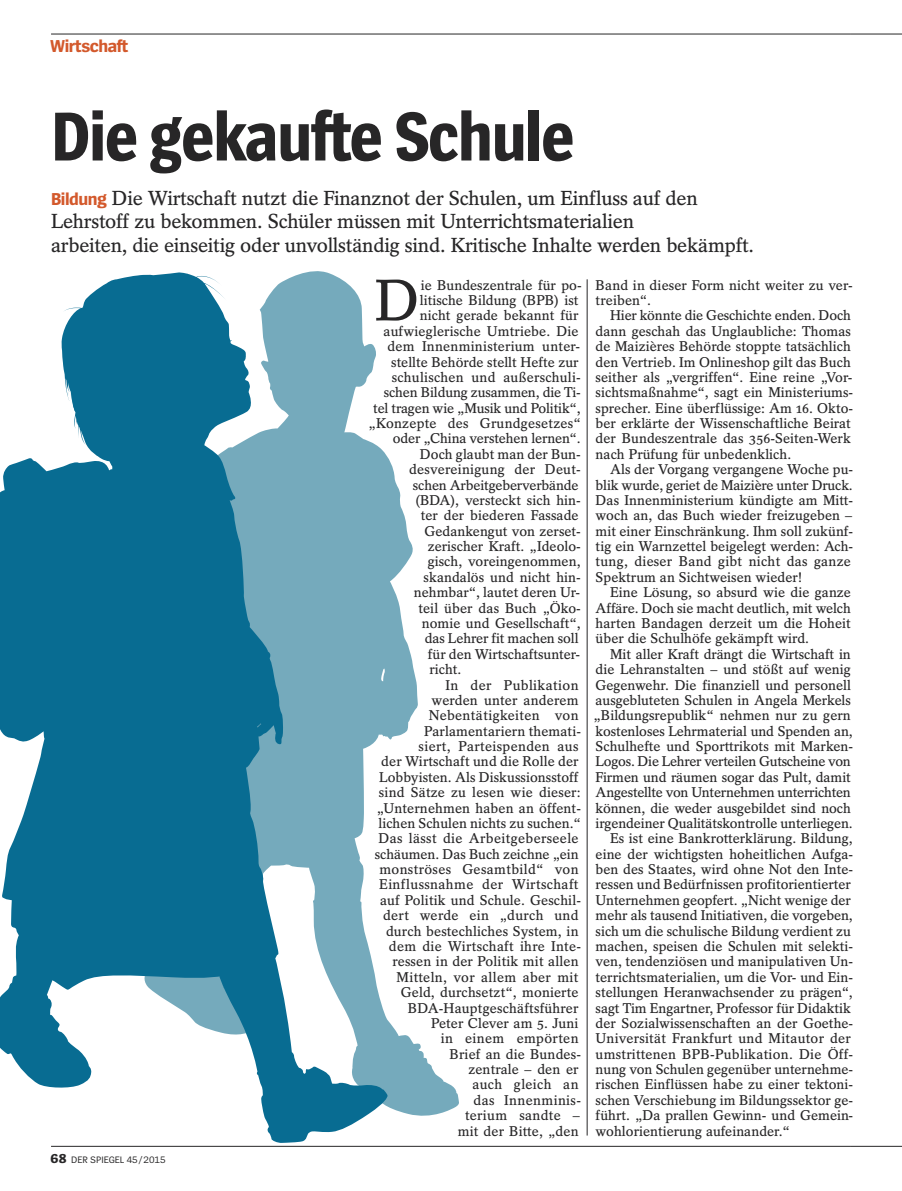
<style>
.page{position:relative;width:902px;height:1191px;background:#fff}
.page>*{position:absolute;margin:0;border:0;box-sizing:border-box;transform-origin:0 0}
.t1{font:700 72px "Spiegel Sans Cd";letter-spacing:-.025em;color:#272627}
.t2{font:600 58.2px "Spiegel Serif";color:#272627}
.t3{font:600 20.25px/23.2px "Spiegel Serif";letter-spacing:-.015em;color:#272627}
.t4{font:700 18px "Spiegel Sans";letter-spacing:-.025em;color:#d3592c}
.t5{font:600 14.1px/15.5px "Spiegel Serif";color:#272627}
.t6{font:600 14.1px "Spiegel Serif";letter-spacing:.02em;color:#272627}
.t7{font:600 14.1px "Spiegel Serif";letter-spacing:-.02em;color:#272627}
.t8{font:9.75px "Spiegel Sans";letter-spacing:-.005em;color:#272627}
.s1{font-family:"Spiegel Sans";font-weight:700;font-size:18px;color:#d3592c}
.s2{font-weight:700;font-size:13.5px}
</style>
<div class="page">
<svg style="left:309px;top:271px;width:150px;height:845px"></svg>
<svg style="left:0;top:272px;width:388px;height:870px;fill:#086c92"></svg>
<svg style="left:119px;top:274px;width:34px;height:6px"></svg>
<svg style="left:100px;top:456px;width:15px;height:10px"></svg>
<svg style="left:20px;top:468px;width:17px;height:21px"></svg>
<hr style="left:51px;top:34px;width:799px;height:1px;background:#272627">
<hr style="left:850px;top:34px;width:51px;height:1px;background:#272627">
<hr style="left:51px;top:1146px;width:799px;height:1px;background:#272627">
<hr style="left:850px;top:1146px;width:51px;height:1px;background:#272627">
<hr style="left:587px;top:279px;width:1px;height:856px;background:#272627">
<p class="t4" style="left:50px;top:39px;width:80px">Wirtschaft</p>
<h1 class="t1" style="left:51px;top:110px;width:525px">Die gekaufte Schule</h1>
<h3 class="t3" style="left:51px;top:189px;width:704px"><span class="s1">Bildung</span> Die Wirtschaft nutzt die Finanznot der Schulen, um Einfluss auf den<br>Lehrstoff zu bekommen. Schüler müssen mit Unterrichtsmaterialien<br>arbeiten, die einseitig oder unvollständig sind. Kritische Inhalte werden bekämpft.</h3>
<p class="t8" style="left:51px;top:1156px;width:116px"><span class="s2">68</span> DER SPIEGEL 45/2015</p>
<h2 class="t2" style="left:374px;top:280px;width:47px">D</h2>
<p class="t5" style="left:420px;top:278px;width:163px">ie Bundeszentrale für po-</p>
<p class="t5" style="left:420px;top:294px;width:160px">litische Bildung (BPB) ist</p>
<p class="t5" style="left:420px;top:309px;width:160px">nicht gerade bekannt für</p>
<p class="t5" style="left:383px;top:325px;width:197px">aufwieglerische Umtriebe. Die</p>
<p class="t5" style="left:387px;top:340px;width:194px">dem Innenministerium unter-</p>
<p class="t5" style="left:391px;top:355px;width:189px">stellte Behörde stellt Hefte zur</p>
<p class="t5" style="left:392px;top:371px;width:191px">schulischen und außerschuli-</p>
<p class="t5" style="left:384px;top:386px;width:199px">schen Bildung zusammen, die Ti-</p>
<p class="t5" style="left:373px;top:401px;width:209px">tel tragen wie „Musik und Politik“,</p>
<p class="t5" style="left:368px;top:417px;width:214px">„Konzepte des Grundgesetzes“</p>
<p class="t5" style="left:393px;top:432px;width:189px">oder „China verstehen lernen“.</p>
<p class="t5" style="left:420px;top:448px;width:162px">Doch glaubt man der Bun-</p>
<p class="t5" style="left:409px;top:463px;width:173px">desvereinigung der Deut-</p>
<p class="t5" style="left:413px;top:478px;width:167px">schen Arbeitgeberverbände</p>
<p class="t5" style="left:415px;top:494px;width:167px">(BDA), versteckt sich hin-</p>
<p class="t5" style="left:420px;top:509px;width:159px">ter der biederen Fassade</p>
<p class="t5" style="left:424px;top:524px;width:158px">Gedankengut von zerset-</p>
<p class="t5" style="left:428px;top:540px;width:154px">zerischer Kraft. „Ideolo-</p>
<p class="t5" style="left:427px;top:555px;width:154px">gisch, voreingenommen,</p>
<p class="t5" style="left:423px;top:571px;width:159px">skandalös und nicht hin-</p>
<p class="t5" style="left:414px;top:586px;width:168px">nehmbar“, lautet deren Ur-</p>
<p class="t5" style="left:418px;top:601px;width:164px">teil über das Buch „Öko-</p>
<p class="t5" style="left:421px;top:617px;width:160px">nomie und Gesellschaft“,</p>
<p class="t5" style="left:425px;top:632px;width:155px">das Lehrer fit machen soll</p>
<p class="t5" style="left:428px;top:647px;width:154px">für den Wirtschaftsunter-</p>
<p class="t5" style="left:429px;top:663px;width:34px">richt.</p>
<p class="t6" style="left:445px;top:679px;width:135px">In der Publikation</p>
<p class="t5" style="left:431px;top:694px;width:148px">werden unter anderem</p>
<p class="t6" style="left:429px;top:710px;width:151px">Nebentätigkeiten von</p>
<p class="t5" style="left:424px;top:724px;width:158px">Parlamentariern themati-</p>
<p class="t6" style="left:418px;top:741px;width:161px">siert, Parteispenden aus</p>
<p class="t5" style="left:381px;top:755px;width:199px">der Wirtschaft und die Rolle der</p>
<p class="t5" style="left:379px;top:770px;width:201px">Lobbyisten. Als Diskussionsstoff</p>
<p class="t5" style="left:379px;top:786px;width:203px">sind Sätze zu lesen wie dieser:</p>
<p class="t5" style="left:376px;top:801px;width:206px">„Unternehmen haben an öffent-</p>
<p class="t5" style="left:378px;top:817px;width:204px">lichen Schulen nichts zu suchen.“</p>
<p class="t6" style="left:378px;top:833px;width:202px">Das lässt die Arbeitgeberseele</p>
<p class="t5" style="left:375px;top:847px;width:205px">schäumen. Das Buch zeichne „ein</p>
<p class="t6" style="left:379px;top:864px;width:201px">monströses Gesamtbild“ von</p>
<p class="t6" style="left:379px;top:879px;width:201px">Einflussnahme der Wirtschaft</p>
<p class="t5" style="left:380px;top:893px;width:202px">auf Politik und Schule. Geschil-</p>
<p class="t6" style="left:383px;top:910px;width:197px">dert werde ein „durch und</p>
<p class="t5" style="left:386px;top:924px;width:194px">durch bestechliches System, in</p>
<p class="t5" style="left:389px;top:940px;width:193px">dem die Wirtschaft ihre Inte-</p>
<p class="t5" style="left:392px;top:955px;width:188px">ressen in der Politik mit allen</p>
<p class="t6" style="left:396px;top:972px;width:183px">Mitteln, vor allem aber mit</p>
<p class="t5" style="left:401px;top:986px;width:179px">Geld, durchsetzt“, monierte</p>
<p class="t5" style="left:408px;top:1001px;width:172px">BDA-Hauptgeschäftsführer</p>
<p class="t5" style="left:431px;top:1016px;width:149px">Peter Clever am 5. Juni</p>
<p class="t6" style="left:440px;top:1033px;width:139px">in einem empörten</p>
<p class="t5" style="left:449px;top:1047px;width:133px">Brief an die Bundes-</p>
<p class="t5" style="left:468px;top:1063px;width:112px">zentrale – den er</p>
<p class="t6" style="left:472px;top:1079px;width:108px">auch gleich an</p>
<p class="t6" style="left:473px;top:1095px;width:109px">das Innenminis-</p>
<p class="t6" style="left:465px;top:1110px;width:116px">terium sandte –</p>
<p class="t5" style="left:457px;top:1124px;width:122px">mit der Bitte, „den</p>
<p class="t5" style="left:595px;top:279px;width:258px">Band in dieser Form nicht weiter zu ver&shy;treiben“.</p>
<p class="t5" style="left:595px;top:309px;width:259px;text-indent:14px">Hier könnte die Geschichte enden. Doch dann geschah das Unglaubliche: Thomas de Maizières Behörde stoppte tatsächlich den Vertrieb. Im Onlineshop gilt das Buch seither als „vergriffen“. Eine reine „Vor&shy;sichtsmaßnahme“, sagt ein Ministeriums&shy;sprecher. Eine überflüssige: Am 16. Okto&shy;ber erklärte der Wissenschaftliche Beirat der Bundeszentrale das 356-Seiten-Werk nach Prüfung für unbedenklich.</p>
<p class="t5" style="left:595px;top:463px;width:259px;text-indent:14px">Als der Vorgang vergangene Woche pu&shy;blik wurde, geriet de Maizière unter Druck.<br>Das Innenministerium kündigte am Mitt&shy;woch an, das Buch wieder freizugeben – mit einer Einschränkung. Ihm soll zukünf&shy;tig ein Warnzettel beigelegt werden: Ach&shy;tung, dieser Band gibt nicht das ganze Spektrum an Sichtweisen wieder!</p>
<p class="t5" style="left:595px;top:586px;width:257px;text-align:justify;text-indent:14px">Eine Lösung, so absurd wie die ganze Affäre. Doch sie macht deutlich, mit welch harten Bandagen derzeit um die Hoheit über die Schulhöfe gekämpft wird.</p>
<p class="t5" style="left:610px;top:647px;width:242px">Mit aller Kraft drängt die Wirtschaft in</p>
<p class="t5" style="left:595px;top:663px;width:257px">die Lehranstalten – und stößt auf wenig</p>
<p class="t5" style="left:595px;top:678px;width:257px">Gegenwehr. Die finanziell und personell</p>
<p class="t5" style="left:595px;top:694px;width:257px">ausgebluteten Schulen in Angela Merkels</p>
<p class="t5" style="left:593px;top:709px;width:259px">„Bildungsrepublik“ nehmen nur zu gern</p>
<p class="t5" style="left:595px;top:724px;width:259px">kostenloses Lehrmaterial und Spenden an,</p>
<p class="t5" style="left:595px;top:740px;width:259px">Schulhefte und Sporttrikots mit Marken-</p>
<p class="t7" style="left:595px;top:756px;width:257px">Logos. Die Lehrer verteilen Gutscheine von</p>
<p class="t5" style="left:595px;top:770px;width:257px">Firmen und räumen sogar das Pult, damit</p>
<p class="t5" style="left:595px;top:786px;width:257px">Angestellte von Unternehmen unterrichten</p>
<p class="t5" style="left:595px;top:801px;width:257px">können, die weder ausgebildet sind noch</p>
<p class="t5" style="left:595px;top:817px;width:259px">irgendeiner Qualitätskontrolle unterliegen.</p>
<p class="t5" style="left:610px;top:832px;width:244px">Es ist eine Bankrotterklärung. Bildung,</p>
<p class="t5" style="left:595px;top:847px;width:259px">eine der wichtigsten hoheitlichen Aufga-</p>
<p class="t5" style="left:595px;top:863px;width:259px">ben des Staates, wird ohne Not den Inte-</p>
<p class="t5" style="left:595px;top:878px;width:257px">ressen und Bedürfnissen profitorientierter</p>
<p class="t5" style="left:595px;top:893px;width:257px">Unternehmen geopfert. „Nicht wenige der</p>
<p class="t5" style="left:595px;top:909px;width:259px">mehr als tausend Initiativen, die vorgeben,</p>
<p class="t5" style="left:595px;top:924px;width:257px">sich um die schulische Bildung verdient zu</p>
<p class="t5" style="left:595px;top:940px;width:259px">machen, speisen die Schulen mit selekti-</p>
<p class="t5" style="left:595px;top:955px;width:259px">ven, tendenziösen und manipulativen Un-</p>
<p class="t5" style="left:595px;top:970px;width:259px">terrichtsmaterialien, um die Vor- und Ein-</p>
<p class="t5" style="left:595px;top:986px;width:259px">stellungen Heranwachsender zu prägen“,</p>
<p class="t5" style="left:595px;top:1001px;width:257px">sagt Tim Engartner, Professor für Didaktik</p>
<p class="t5" style="left:595px;top:1016px;width:259px">der Sozialwissenschaften an der Goethe-</p>
<p class="t5" style="left:595px;top:1032px;width:257px">Universität Frankfurt und Mitautor der</p>
<p class="t5" style="left:595px;top:1047px;width:259px">umstrittenen BPB-Publikation. Die Öff-</p>
<p class="t5" style="left:595px;top:1063px;width:259px">nung von Schulen gegenüber unternehme-</p>
<p class="t5" style="left:595px;top:1078px;width:259px">rischen Einflüssen habe zu einer tektoni-</p>
<p class="t5" style="left:595px;top:1093px;width:259px">schen Verschiebung im Bildungssektor ge-</p>
<p class="t5" style="left:595px;top:1109px;width:259px">führt. „Da prallen Gewinn- und Gemein-</p>
<p class="t5" style="left:595px;top:1124px;width:196px">wohlorientierung aufeinander.“</p>
</div>
